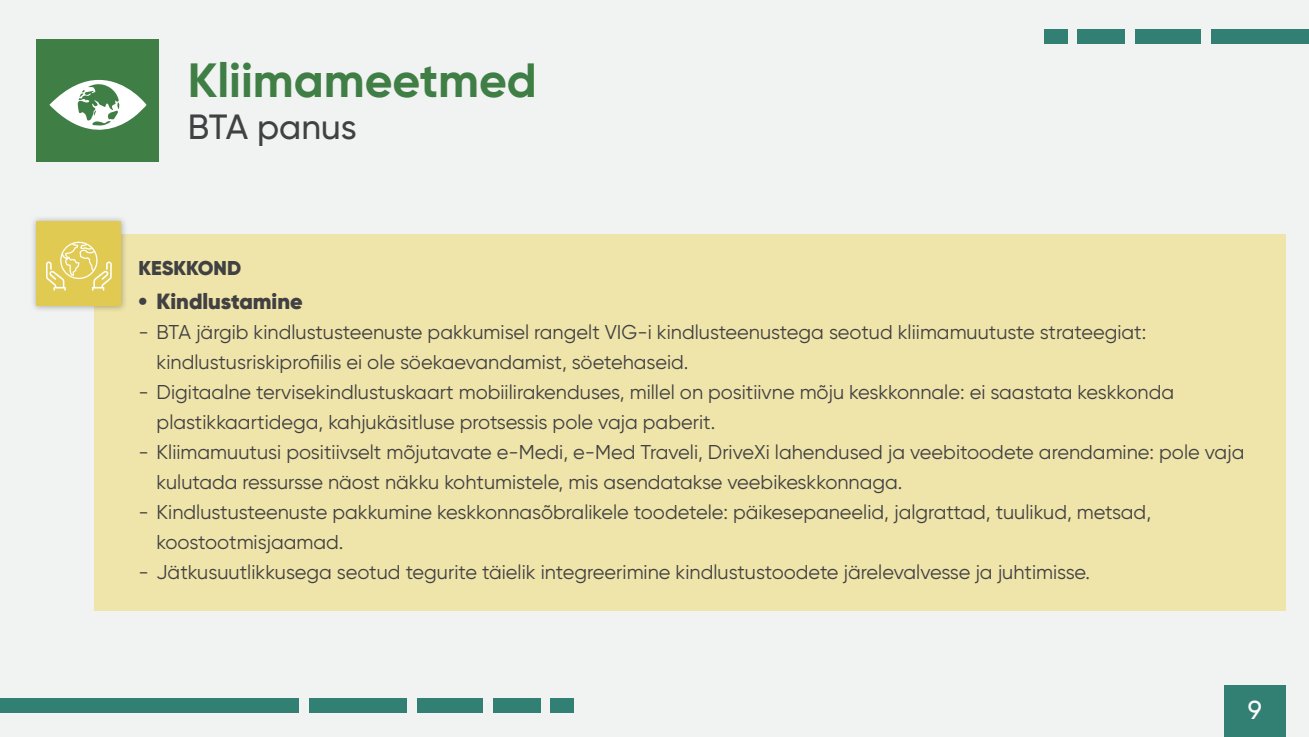
<style>
.page{position:relative;width:1309px;height:737px;background:#f1f2f2}
.page>*{position:absolute;margin:0;border:0;box-sizing:border-box;transform-origin:0 0}
.t1{font:700 48px "Gilroy";color:#3f7e44}
.t2{font:500 35px "Gilroy";color:#414042}
.t3{font:500 26px "Gilroy";color:#fff}
.t4{font:900 22px "Gilroy";color:#414042}
.t5{font:20px/30px "Gilroy";color:#414042}
.t6{font:900 20px "Gilroy";color:#414042}
</style>
<div class="page">
<div style="left:1224px;top:686px;width:61px;height:51px;background:#327f74"></div>
<div style="left:0;top:698px;width:299px;height:15px;background:#327f74"></div>
<div style="left:309px;top:698px;width:98px;height:15px;background:#327f74"></div>
<div style="left:417px;top:698px;width:66px;height:15px;background:#327f74"></div>
<div style="left:493px;top:698px;width:47px;height:15px;background:#327f74"></div>
<div style="left:551px;top:698px;width:23px;height:15px;background:#327f74"></div>
<div style="left:1211px;top:29px;width:98px;height:15px;background:#327f74"></div>
<div style="left:1135px;top:29px;width:66px;height:15px;background:#327f74"></div>
<div style="left:1078px;top:29px;width:47px;height:15px;background:#327f74"></div>
<div style="left:1044px;top:29px;width:23px;height:15px;background:#327f74"></div>
<div style="left:94px;top:234px;width:1191px;height:377px;background:#efe4a9"></div>
<img style="left:33px;top:218px;width:92px;height:92px">
<div style="left:37px;top:222px;width:84px;height:84px;background:#e0ca52"></div>
<svg style="left:46px;top:241px;width:66px;height:50px"></svg>
<div style="left:37px;top:39px;width:122px;height:122px;background:#3f7e44"></div>
<svg style="left:49px;top:80px;width:98px;height:50px"></svg>
<h1 class="t1" style="left:188px;top:50px;width:350px">Kliimameetmed</h1>
<h2 class="t2" style="left:188px;top:105px;width:170px">BTA panus</h2>
<p class="t6" style="left:139px;top:255px;width:104px">KESKKOND</p>
<p class="t4" style="left:139px;top:287px;width:166px">• Kindlustamine</p>
<p class="t5" style="left:157px;top:316px;width:991px;text-indent:-18px">- BTA järgib kindlustusteenuste pakkumisel rangelt VIG-i kindlusteenustega seotud kliimamuutuste strateegiat: kindlustusriskiprofiilis ei ole söekaevandamist, söetehaseid.</p>
<p class="t5" style="left:157px;top:376px;width:1019px;text-indent:-18px">- Digitaalne tervisekindlustuskaart mobiilirakenduses, millel on positiivne mõju keskkonnale: ei saastata keskkonda plastikkaartidega, kahjukäsitluse protsessis pole vaja paberit.</p>
<p class="t5" style="left:157px;top:436px;width:1089px;text-indent:-18px">- Kliimamuutusi positiivselt mõjutavate e-Medi, e-Med Traveli, DriveXi lahendused ja veebitoodete arendamine: pole vaja kulutada ressursse näost näkku kohtumistele, mis asendatakse veebikeskkonnaga.</p>
<p class="t5" style="left:157px;top:496px;width:996px;text-indent:-18px">- Kindlustusteenuste pakkumine keskkonnasõbralikele toodetele: päikesepaneelid, jalgrattad, tuulikud, metsad, koostootmisjaamad.</p>
<p class="t5" style="left:139px;top:556px;width:953px">- Jätkusuutlikkusega seotud tegurite täielik integreerimine kindlustustoodete järelevalvesse ja juhtimisse.</p>
<h3 class="t3" style="left:1248px;top:694px;width:15px">9</h3>
</div>
